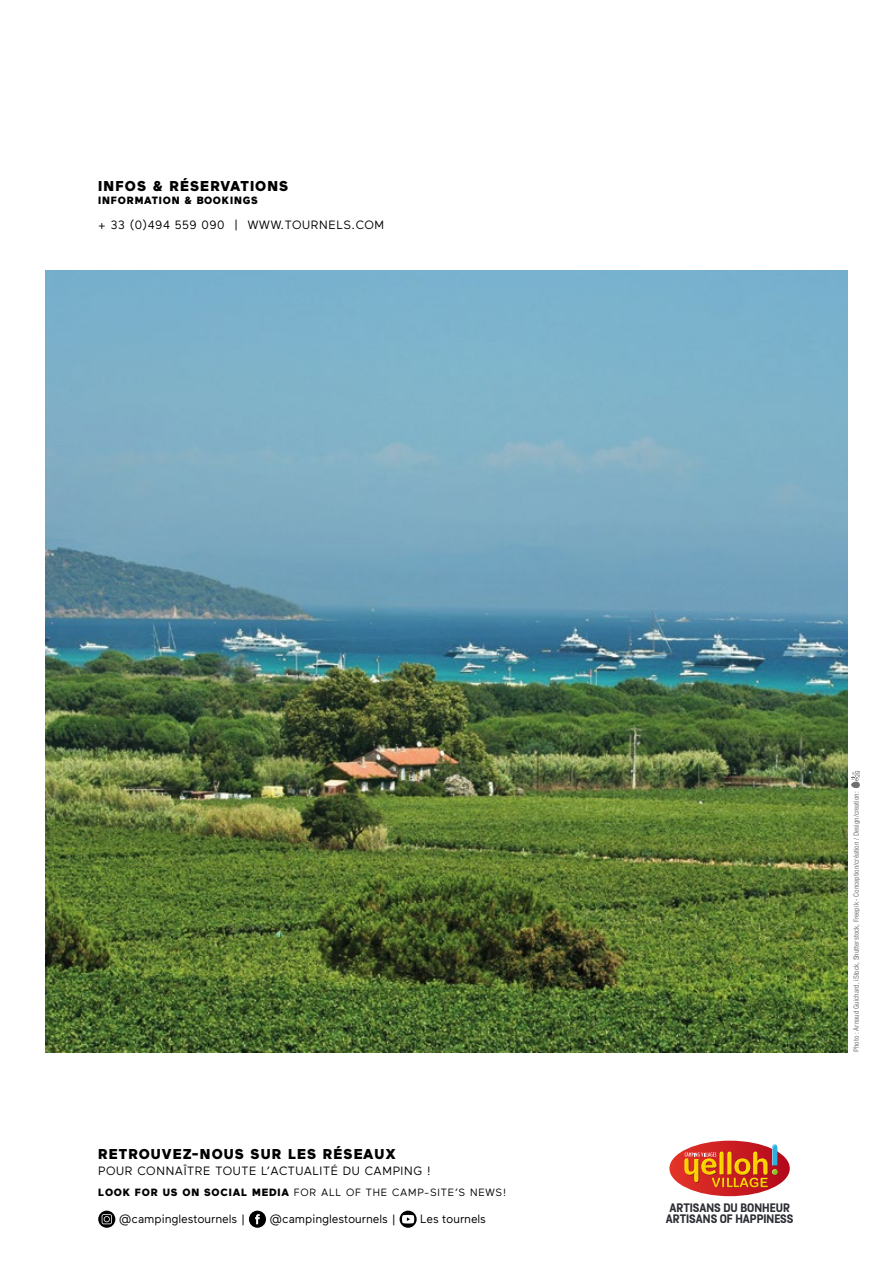
<style>
.page{position:relative;width:893px;height:1263px;background:#fff}
.page>*{position:absolute;margin:0;border:0;box-sizing:border-box;transform-origin:0 0}
.t1{font:900 14.25px "Maax";letter-spacing:.075em;color:#000}
.t2{font:700 13.8px/11.1px "FS Dillon";color:#2d2f35}
.t3{font:12px "Maax";letter-spacing:.05em;color:#000}
.t4{font:12px "Maax";letter-spacing:-.01em;color:#000}
.t5{font:10.5px "Maax";letter-spacing:.075em;color:#000}
.t6{font:900 10.5px "Maax";letter-spacing:.075em;color:#000}
.t7{font:condensed 6.9px "Helvetica";color:#706f6f}
.s1{font-weight:900}
</style>
<div class="page">
<svg style="left:98px;top:1210px;width:17px;height:18px"></svg>
<svg style="left:102px;top:1214px;width:10px;height:10px"></svg>
<div style="left:249px;top:1211px;width:17px;height:17px;background:#000;border-radius:50%"></div>
<svg style="left:255px;top:1214px;width:5px;height:10px"></svg>
<svg style="left:400px;top:1211px;width:17px;height:17px"></svg>
<svg style="left:402px;top:1215px;width:12px;height:8px"></svg>
<img style="left:45px;top:271px;width:803px;height:781px">
<svg style="left:851px;top:771px;width:9px;height:17px"></svg>
<svg style="left:669px;top:1141px;width:121px;height:55px"></svg>
<h1 class="t1" style="left:98px;top:178px;width:191px">INFOS &amp; RÉSERVATIONS</h1>
<h3 class="t6" style="left:98px;top:195px;width:161px">INFORMATION &amp; BOOKINGS</h3>
<h3 class="t3" style="left:98px;top:219px;width:287px">+ 33 (0)494 559 090 | WWW.TOURNELS.COM</h3>
<h1 class="t1" style="left:98px;top:1146px;width:299px">RETROUVEZ-NOUS SUR LES RÉSEAUX</h1>
<h3 class="t3" style="left:98px;top:1165px;width:334px">POUR CONNAÎTRE TOUTE L’ACTUALITÉ DU CAMPING !</h3>
<h3 class="t5" style="left:98px;top:1187px;width:409px"><span class="s1">LOOK FOR US ON SOCIAL MEDIA</span> FOR ALL OF THE CAMP-SITE’S NEWS!</h3>
<h3 class="t4" style="left:119px;top:1212px;width:128px">@campinglestournels |</h3>
<h3 class="t4" style="left:269px;top:1212px;width:128px">@campinglestournels |</h3>
<h3 class="t4" style="left:420px;top:1212px;width:67px">Les tournels</h3>
<p class="t7" style="left:852px;top:1052px;width:262px;rotate:-90deg">Photo : Arnaud Guichard, iStock, Shutterstock, Freepik - Conception/création / Design/creation:</p>
<h2 class="t2" style="left:666px;top:1200px;width:129px">ARTISANS DU BONHEUR<br>ARTISANS OF HAPPINESS</h2>
</div>
